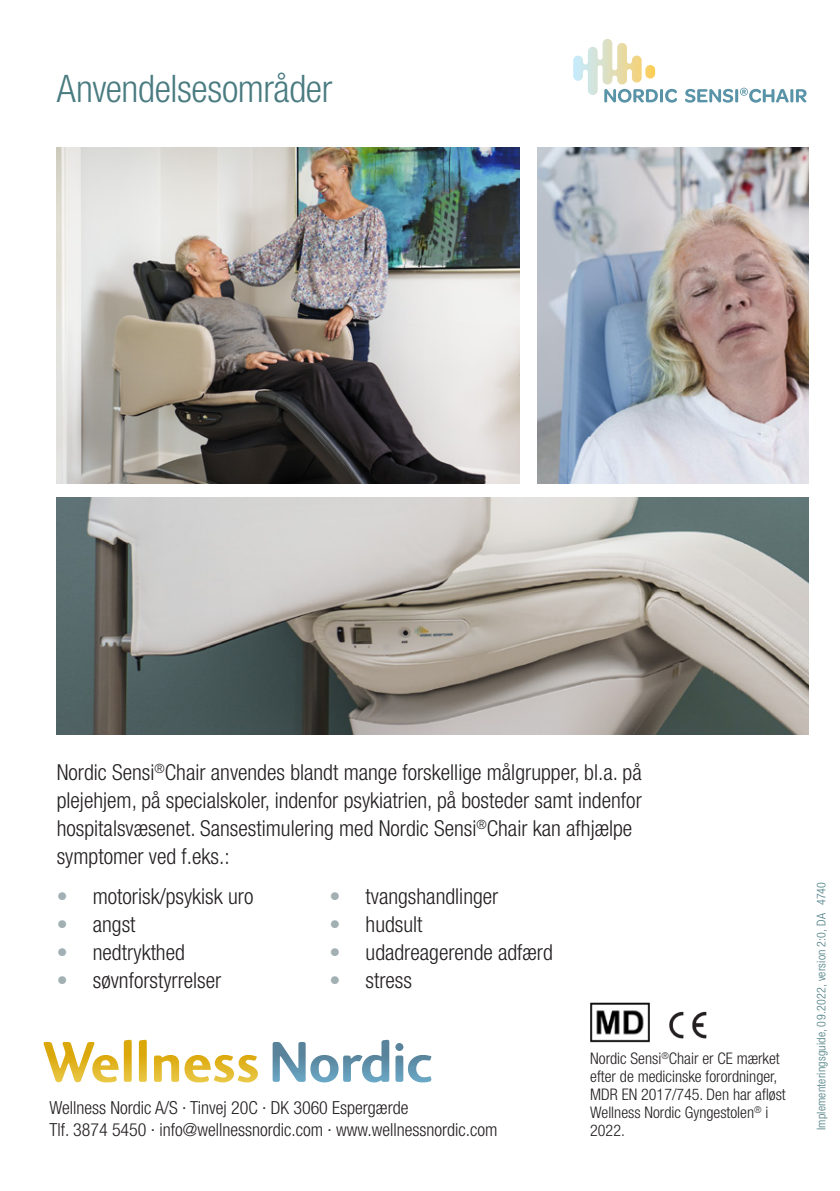
<style>
.page{position:relative;width:840px;height:1191px;background:#fff}
.page>*{position:absolute;margin:0;border:0;box-sizing:border-box;transform-origin:0 0}
.Header_small{font:300 condensed 38px "Helvetica Neue LT";letter-spacing:-.01em;color:#497b80}
.Punktliste_brød{font:300 condensed 22px/28px "Helvetica Neue LT";color:#231f20}
.t1{font:300 condensed 18px/22px "Helvetica Neue LT";color:#231f20}
.Brød{font:300 condensed 16px/18px "Helvetica Neue LT";color:#231f20}
.Header_small-2{font:300 condensed 12px "Helvetica Neue LT";letter-spacing:.015em;color:#497b80}
.s1{color:#a2b0b3}
</style>
<div class="page">
<svg style="left:43px;top:1042px;width:75px;height:40px"></svg>
<svg style="left:124px;top:1039px;width:8px;height:42px"></svg>
<svg style="left:139px;top:1039px;width:8px;height:42px"></svg>
<svg style="left:154px;top:1055px;width:104px;height:27px"></svg>
<svg style="left:272px;top:1039px;width:117px;height:43px"></svg>
<svg style="left:395px;top:1043px;width:36px;height:39px"></svg>
<img style="left:57px;top:147px;width:462px;height:336px">
<img style="left:57px;top:497px;width:750px;height:237px">
<img style="left:537px;top:147px;width:270px;height:336px">
<img style="left:669px;top:1011px;width:38px;height:28px">
<img style="left:590px;top:1002px;width:59px;height:40px">
<svg style="left:573px;top:39px;width:103px;height:64px"></svg>
<svg style="left:685px;top:88px;width:121px;height:15px"></svg>
<p class="Header_small" style="left:57px;top:67px;width:277px">Anvendelsesområder</p>
<p class="Punktliste_brød" style="left:57px;top:758px;width:586px">Nordic Sensi<sup>®</sup>Chair anvendes blandt mange forskellige målgrupper, bl.a. på plejehjem, på specialskoler, indenfor psykiatrien, på bosteder samt indenfor hospitalsvæsenet. Sansestimulering med Nordic Sensi<sup>®</sup>Chair kan afhjælpe symptomer ved f.eks.:</p>
<p class="Punktliste_brød" style="left:57px;top:882px;width:198px"><span class="s1">•</span> motorisk/psykisk uro</p>
<p class="Punktliste_brød" style="left:57px;top:910px;width:80px"><span class="s1">•</span> angst</p>
<p class="Punktliste_brød" style="left:57px;top:938px;width:130px"><span class="s1">•</span> nedtrykthed</p>
<p class="Punktliste_brød" style="left:57px;top:966px;width:166px"><span class="s1">•</span> søvnforstyrrelser</p>
<p class="Punktliste_brød" style="left:329px;top:882px;width:170px"><span class="s1">•</span> tvangshandlinger</p>
<p class="Punktliste_brød" style="left:329px;top:910px;width:94px"><span class="s1">•</span> hudsult</p>
<p class="Punktliste_brød" style="left:329px;top:938px;width:225px"><span class="s1">•</span> udadreagerende adfærd</p>
<p class="Punktliste_brød" style="left:329px;top:966px;width:84px"><span class="s1">•</span> stress</p>
<p class="t1" style="left:49px;top:1096px;width:449px">Wellness Nordic A/S · Tinvej 20C · DK 3060 Espergærde<br>Tlf. 3874 5450 · info@wellnessnordic.com · www.wellnessnordic.com</p>
<p class="Brød" style="left:590px;top:1049px;width:197px">Nordic Sensi<sup>®</sup>Chair er CE mærket efter de medicinske forordninger,<br>MDR EN 2017/745. Den har afløst<br>Wellness Nordic Gyngestolen<sup>®</sup> i<br>2022.</p>
<p class="Header_small-2" style="left:813px;top:1130px;width:250px;rotate:-90deg">Implementeringsguide, 09.2022, version 2:0, DA 4740</p>
</div>
